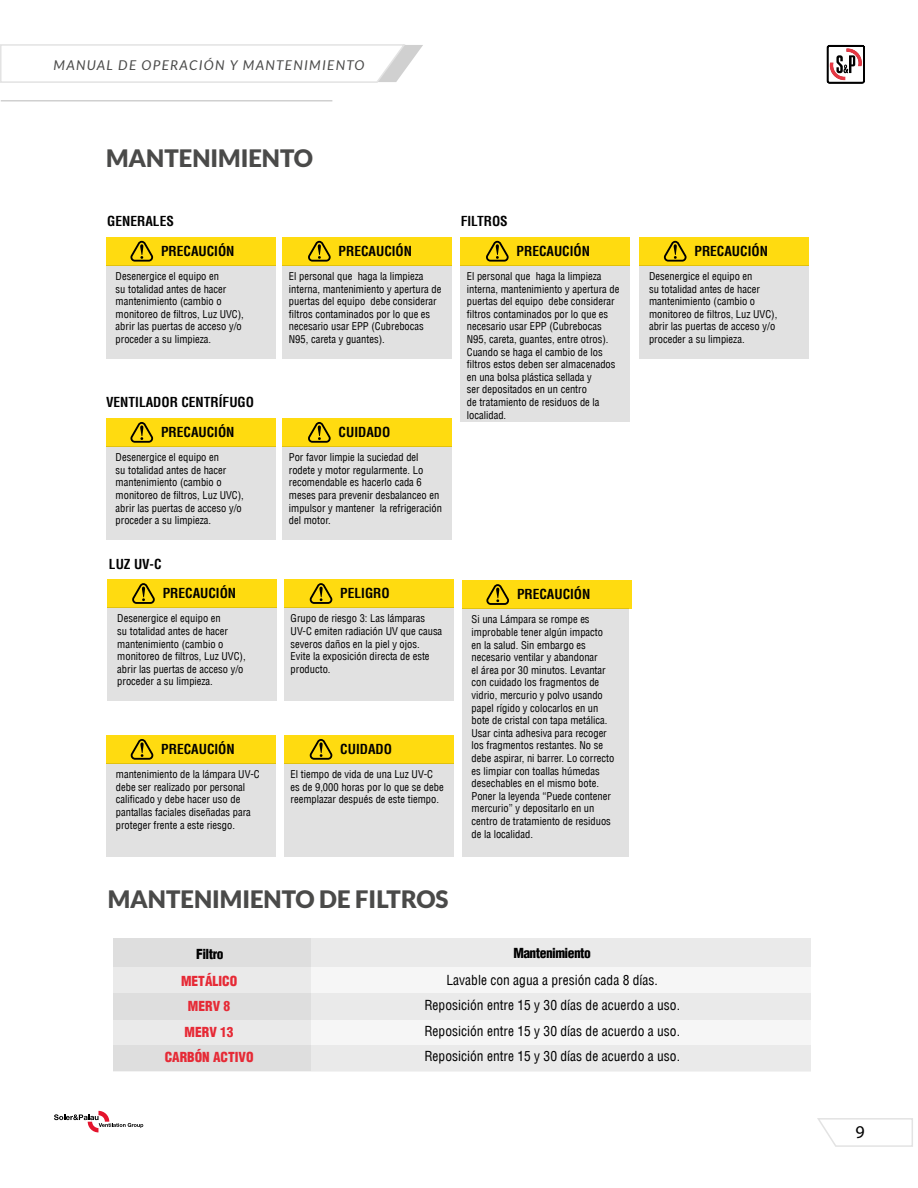
<style>
.page{position:relative;width:918px;height:1188px;background:#fff}
.page>*{position:absolute;margin:0;border:0;box-sizing:border-box;transform-origin:0 0}
.t1{font:900 24px "Lato";color:#4a4a49}
.t2{font:18px "Myriad Pro";color:#000}
.t3{font:condensed 13.5px/25.5px "Helvetica LT";color:#000;text-align:center}
.t4{font:700 condensed 13.5px "Helvetica LT";color:#000}
.t5{font:italic 13.5px "Lato";letter-spacing:.1em;color:#4a4a49}
.t6{font:900 condensed 13.5px/25.5px "Helvetica LT";color:#e62a36;text-align:center}
.t7{font:900 condensed 13.5px "Helvetica LT";letter-spacing:-.04em;color:#000}
.t8{font:condensed 10.5px/12.6px "Helvetica LT";color:#000}
</style>
<div class="page">
<svg style="left:54px;top:1111px;width:89px;height:21px"></svg>
<svg style="left:0;top:44px;width:423px;height:39px"></svg>
<svg style="left:817px;top:1118px;width:96px;height:29px"></svg>
<hr style="left:1px;top:100px;width:331px;height:2px;background:#d0d0d0">
<svg style="left:826px;top:44px;width:39px;height:40px"></svg>
<div style="left:106px;top:237px;width:169px;height:28px;background:#ffdb10"></div>
<div style="left:106px;top:418px;width:169px;height:29px;background:#ffdb10"></div>
<div style="left:640px;top:237px;width:169px;height:28px;background:#ffdb10"></div>
<div style="left:283px;top:237px;width:169px;height:28px;background:#ffdb10"></div>
<div style="left:283px;top:418px;width:169px;height:29px;background:#ffdb10"></div>
<div style="left:461px;top:237px;width:169px;height:28px;background:#ffdb10"></div>
<svg style="left:130px;top:241px;width:23px;height:21px"></svg>
<svg style="left:130px;top:422px;width:23px;height:21px"></svg>
<svg style="left:664px;top:241px;width:23px;height:21px"></svg>
<svg style="left:308px;top:241px;width:23px;height:21px"></svg>
<svg style="left:308px;top:422px;width:23px;height:21px"></svg>
<svg style="left:486px;top:241px;width:23px;height:21px"></svg>
<div style="left:106px;top:265px;width:169px;height:94px;background:#e1e1e1"></div>
<div style="left:106px;top:446px;width:169px;height:94px;background:#e1e1e1"></div>
<div style="left:640px;top:265px;width:169px;height:94px;background:#e1e1e1"></div>
<div style="left:283px;top:265px;width:169px;height:94px;background:#e1e1e1"></div>
<div style="left:283px;top:446px;width:169px;height:94px;background:#e1e1e1"></div>
<div style="left:461px;top:265px;width:169px;height:157px;background:#e1e1e1"></div>
<div style="left:108px;top:580px;width:169px;height:28px;background:#ffdb10"></div>
<div style="left:106px;top:735px;width:169px;height:29px;background:#ffdb10"></div>
<div style="left:462px;top:581px;width:169px;height:28px;background:#ffdb10"></div>
<div style="left:284px;top:580px;width:170px;height:28px;background:#ffdb10"></div>
<div style="left:284px;top:735px;width:170px;height:29px;background:#ffdb10"></div>
<svg style="left:132px;top:583px;width:23px;height:21px"></svg>
<svg style="left:131px;top:739px;width:22px;height:21px"></svg>
<svg style="left:486px;top:584px;width:23px;height:21px"></svg>
<svg style="left:310px;top:583px;width:22px;height:21px"></svg>
<svg style="left:310px;top:739px;width:22px;height:21px"></svg>
<div style="left:108px;top:607px;width:169px;height:94px;background:#e1e1e1"></div>
<div style="left:106px;top:763px;width:169px;height:94px;background:#e1e1e1"></div>
<div style="left:462px;top:608px;width:167px;height:249px;background:#e1e1e1"></div>
<div style="left:284px;top:607px;width:170px;height:94px;background:#e1e1e1"></div>
<div style="left:284px;top:763px;width:170px;height:94px;background:#e1e1e1"></div>
<div style="left:113px;top:939px;width:697px;height:132px;background:#f6f6f6"></div>
<div style="left:113px;top:939px;width:697px;height:28px;background:#eaeaea"></div>
<div style="left:113px;top:993px;width:697px;height:26px;background:#eaeaea"></div>
<div style="left:113px;top:1045px;width:697px;height:26px;background:#eaeaea"></div>
<div style="left:113px;top:939px;width:198px;height:132px;background:#dedede"></div>
<p class="t5" style="left:54px;top:57px;width:312px">MANUAL DE OPERACIÓN Y MANTENIMIENTO</p>
<h1 class="t1" style="left:106px;top:144px;width:208px">MANTENIMIENTO</h1>
<p class="t4" style="left:107px;top:213px;width:68px">GENERALES</p>
<p class="t4" style="left:461px;top:213px;width:48px">FILTROS</p>
<p class="t4" style="left:161px;top:242px;width:75px">PRECAUCIÓN</p>
<p class="t4" style="left:339px;top:242px;width:75px">PRECAUCIÓN</p>
<p class="t4" style="left:695px;top:242px;width:75px">PRECAUCIÓN</p>
<p class="t4" style="left:517px;top:242px;width:75px">PRECAUCIÓN</p>
<p class="t8" style="left:116px;top:270px;width:130px">Desenergice el equipo en<br>su totalidad antes de hacer mantenimiento (cambio o monitoreo de filtros, Luz UVC), abrir las puertas de acceso y/o proceder a su limpieza.</p>
<p class="t4" style="left:106px;top:394px;width:150px">VENTILADOR CENTRÍFUGO</p>
<p class="t8" style="left:289px;top:270px;width:154px">El personal que haga la limpieza interna, mantenimiento y apertura de puertas del equipo debe considerar filtros contaminados por lo que es necesario usar EPP (Cubrebocas<br>N95, careta y guantes).</p>
<p class="t8" style="left:467px;top:270px;width:154px">El personal que haga la limpieza interna, mantenimiento y apertura de puertas del equipo debe considerar filtros contaminados por lo que es necesario usar EPP (Cubrebocas<br>N95, careta, guantes, entre otros).<br>Cuando se haga el cambio de los filtros estos deben ser almacenados en una bolsa plástica sellada y<br>ser depositados en un centro<br>de tratamiento de residuos de la localidad.</p>
<p class="t8" style="left:649px;top:270px;width:130px">Desenergice el equipo en<br>su totalidad antes de hacer mantenimiento (cambio o monitoreo de filtros, Luz UVC), abrir las puertas de acceso y/o proceder a su limpieza.</p>
<p class="t4" style="left:161px;top:423px;width:75px">PRECAUCIÓN</p>
<p class="t4" style="left:339px;top:423px;width:53px">CUIDADO</p>
<p class="t8" style="left:116px;top:451px;width:130px">Desenergice el equipo en<br>su totalidad antes de hacer mantenimiento (cambio o monitoreo de filtros, Luz UVC), abrir las puertas de acceso y/o proceder a su limpieza.</p>
<p class="t8" style="left:289px;top:451px;width:155px">Por favor limpie la suciedad del rodete y motor regularmente. Lo recomendable es hacerlo cada 6 meses para prevenir desbalanceo en impulsor y mantener la refrigeración del motor.</p>
<p class="t4" style="left:109px;top:555px;width:54px">LUZ UV-C</p>
<p class="t4" style="left:163px;top:585px;width:75px">PRECAUCIÓN</p>
<p class="t4" style="left:340px;top:585px;width:51px">PELIGRO</p>
<p class="t4" style="left:517px;top:586px;width:75px">PRECAUCIÓN</p>
<p class="t8" style="left:117px;top:612px;width:130px">Desenergice el equipo en<br>su totalidad antes de hacer mantenimiento (cambio o monitoreo de filtros, Luz UVC), abrir las puertas de acceso y/o proceder a su limpieza.</p>
<p class="t4" style="left:161px;top:740px;width:75px">PRECAUCIÓN</p>
<p class="t8" style="left:116px;top:768px;width:145px">mantenimiento de la lámpara UV-C debe ser realizado por personal calificado y debe hacer uso de pantallas faciales diseñadas para proteger frente a este riesgo.</p>
<p class="t8" style="left:291px;top:612px;width:153px">Grupo de riesgo 3: Las lámparas<br>UV-C emiten radiación UV que causa severos daños en la piel y ojos.<br>Evite la exposición directa de este producto.</p>
<p class="t4" style="left:340px;top:740px;width:53px">CUIDADO</p>
<p class="t8" style="left:291px;top:768px;width:155px">El tiempo de vida de una Luz UV-C es de 9,000 horas por lo que se debe reemplazar después de este tiempo.</p>
<p class="t8" style="left:472px;top:613px;width:144px">Si una Lámpara se rompe es improbable tener algún impacto en la salud. Sin embargo es necesario ventilar y abandonar<br>el área por 30 minutos. Levantar con cuidado los fragmentos de vidrio, mercurio y polvo usando papel rígido y colocarlos en un bote de cristal con tapa metálica.<br>Usar cinta adhesiva para recoger los fragmentos restantes. No se debe aspirar, ni barrer. Lo correcto es limpiar con toallas húmedas desechables en el mismo bote.<br>Poner la leyenda “Puede contener mercurio” y depositarlo en un centro de tratamiento de residuos de la localidad.</p>
<h1 class="t1" style="left:108px;top:885px;width:342px">MANTENIMIENTO DE FILTROS</h1>
<p class="t7" style="left:196px;top:945px;width:29px">Filtro</p>
<p class="t7" style="left:513px;top:944px;width:79px">Mantenimiento</p>
<p class="t6" style="left:165px;top:968px;width:90px">METÁLICO<br>MERV 8<br>MERV 13<br>CARBÓN ACTIVO</p>
<p class="t3" style="left:424px;top:967px;width:257px">Lavable con agua a presión cada 8 días.<br>Reposición entre 15 y 30 días de acuerdo a uso.<br>Reposición entre 15 y 30 días de acuerdo a uso.<br>Reposición entre 15 y 30 días de acuerdo a uso.</p>
<h2 class="t2" style="left:856px;top:1121px;width:11px">9</h2>
</div>
